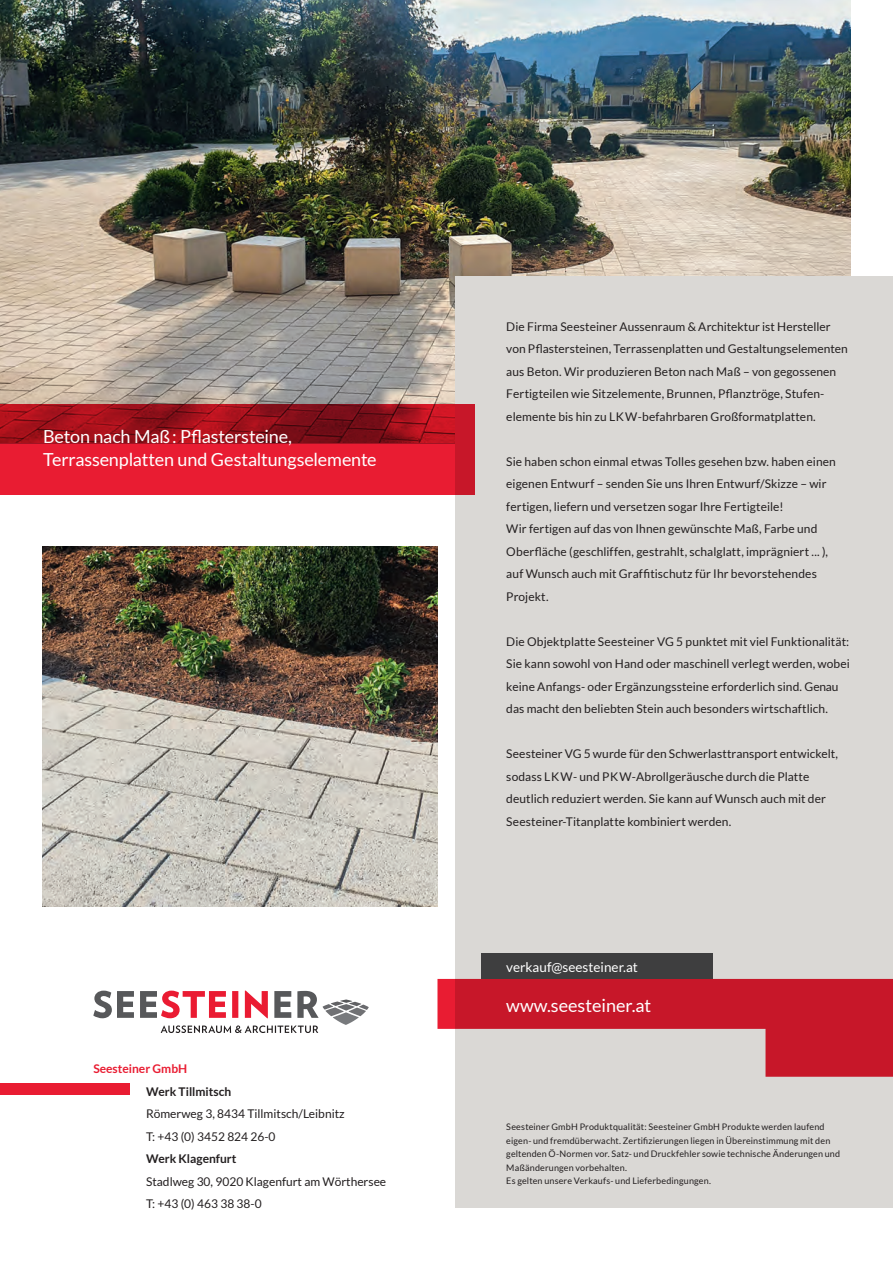
<style>
.page{position:relative;width:893px;height:1263px;background:#fff}
.page>*{position:absolute;margin:0;border:0;box-sizing:border-box;transform-origin:0 0}
.t1{font:18px/22.5px "Lato";letter-spacing:-.01em;color:#fff}
.t2{font:13.5px "Lato";color:#fff}
.t3{font:12px/22.5px "Lato";letter-spacing:.005em;color:#231f20}
.t4{font:700 12px "Lato";color:#231f20}
.t5{font:700 12px "Lato";color:#e91c32}
.t6{font:9px/13.5px "Lato";letter-spacing:.015em;color:#231f20}
</style>
<div class="page">
<img style="left:0;top:0;width:850px;height:404px">
<div style="left:455px;top:277px;width:438px;height:931px;background:#dad8d5"></div>
<img style="left:43px;top:547px;width:394px;height:360px">
<svg style="left:437px;top:979px;width:456px;height:98px"></svg>
<svg style="left:93px;top:990px;width:276px;height:43px"></svg>
<div style="left:0;top:1083px;width:130px;height:12px;background:#e91c32"></div>
<div style="left:481px;top:954px;width:232px;height:25px;background:#3e3e3f"></div>
<svg style="left:0;top:404px;width:474px;height:90px;background:#c41627"></svg>
<h1 class="t1" style="left:43px;top:425px;width:335px">Beton nach Maß : Pflastersteine,<br>Terrassenplatten und Gestaltungselemente</h1>
<p class="t5" style="left:93px;top:1062px;width:95px">Seesteiner GmbH</p>
<p class="t4" style="left:146px;top:1084px;width:87px">Werk Tillmitsch</p>
<p class="t3" style="left:146px;top:1102px;width:200px">Römerweg 3, 8434 Tillmitsch/Leibnitz<br>T: +43 (0) 3452 824 26-0</p>
<p class="t4" style="left:146px;top:1152px;width:92px">Werk Klagenfurt</p>
<p class="t3" style="left:146px;top:1170px;width:242px">Stadlweg 30, 9020 Klagenfurt am Wörthersee<br>T: +43 (0) 463 38 38-0</p>
<p class="t3" style="left:506px;top:315px;width:343px">Die Firma Seesteiner Aussenraum &amp; Architektur ist Hersteller von Pflastersteinen, Terrassenplatten und Gestaltungselementen aus Beton. Wir produzieren Beton nach Maß – von gegossenen Fertigteilen wie Sitzelemente, Brunnen, Pflanztröge, Stufen&shy;elemente bis hin zu LKW-befahrbaren Großformatplatten.</p>
<p class="t3" style="left:506px;top:450px;width:331px">Sie haben schon einmal etwas Tolles gesehen bzw. haben einen eigenen Entwurf – senden Sie uns Ihren Entwurf/Skizze – wir fertigen, liefern und versetzen sogar Ihre Fertigteile!<br>Wir fertigen auf das von Ihnen gewünschte Maß, Farbe und Oberfläche (geschliffen, gestrahlt, schalglatt, imprägniert ... ), auf Wunsch auch mit Graffitischutz für Ihr bevorstehendes Projekt.</p>
<p class="t3" style="left:506px;top:630px;width:345px">Die Objektplatte Seesteiner VG 5 punktet mit viel Funktionalität:<br>Sie kann sowohl von Hand oder maschinell verlegt werden, wobei keine Anfangs- oder Ergänzungssteine erforderlich sind. Genau das macht den beliebten Stein auch besonders wirtschaftlich.</p>
<p class="t3" style="left:506px;top:742px;width:333px">Seesteiner VG 5 wurde für den Schwerlasttransport entwickelt, sodass LKW- und PKW-Abrollgeräusche durch die Platte deutlich reduziert werden. Sie kann auf Wunsch auch mit der Seesteiner-Titanplatte kombiniert werden.</p>
<p class="t2" style="left:506px;top:959px;width:133px">verkauf@seesteiner.at</p>
<h1 class="t1" style="left:506px;top:994px;width:147px">www.seesteiner.at</h1>
<p class="t6" style="left:506px;top:1120px;width:335px">Seesteiner GmbH Produktqualität: Seesteiner GmbH Produkte werden laufend eigen- und fremdüberwacht. Zertifizierungen liegen in Übereinstimmung mit den geltenden Ö-Normen vor. Satz- und Druckfehler sowie technische Änderungen und Maßänderungen vorbehalten.<br>Es gelten unsere Verkaufs- und Lieferbedingungen.</p>
</div>
